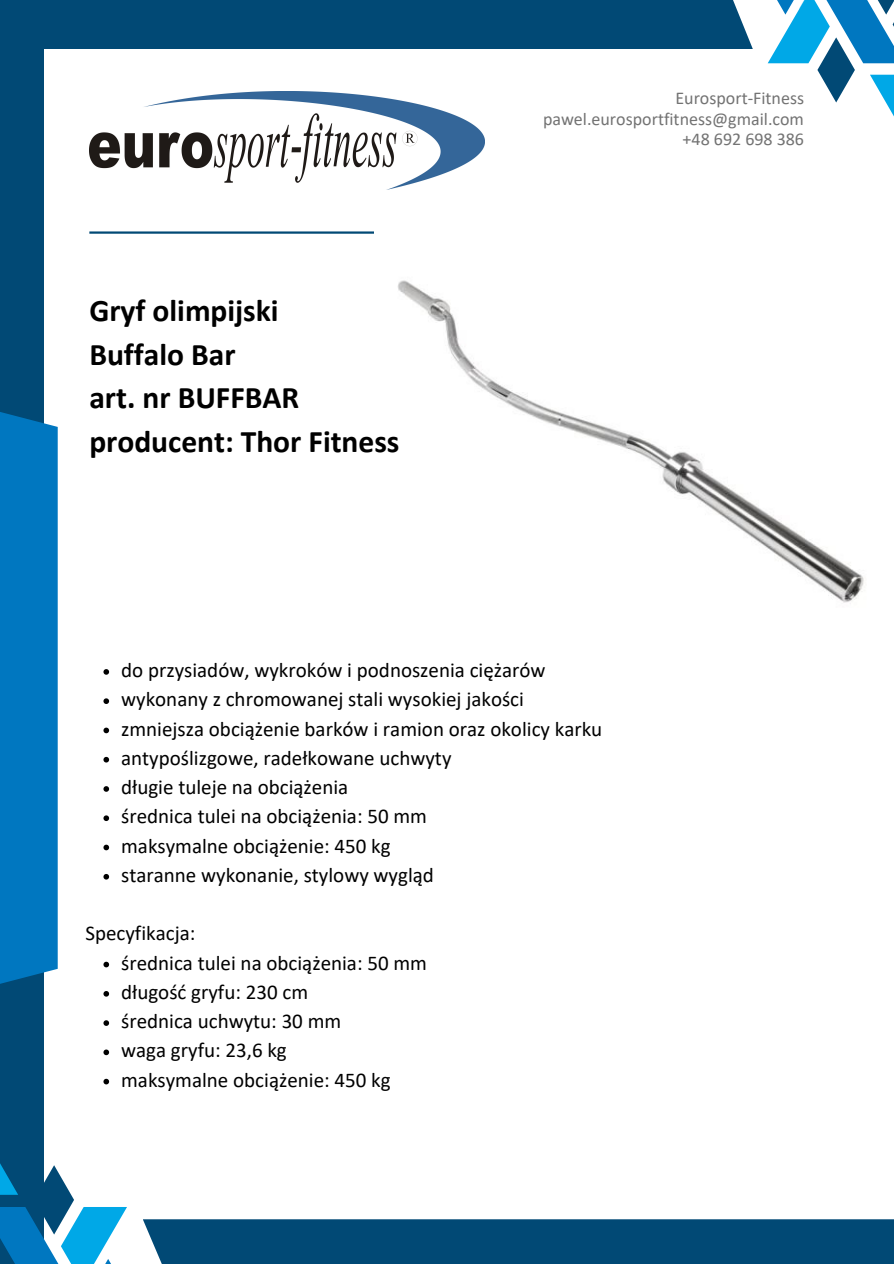
<style>
.page{position:relative;width:894px;height:1264px;background:#fff}
.page>*{position:absolute;margin:0;border:0;box-sizing:border-box;transform-origin:0 0}
.t1{font:700 31.5px "Calibri";color:#000}
.t2{font:21px "Calibri";color:#000}
.t3{font:18px "Calibri";color:#737373}
</style>
<div class="page">
<svg style="left:767px;top:0;width:126px;height:115px"></svg>
<div style="left:0;top:40px;width:44px;height:1223px;background:#014975"></div>
<svg style="left:0;top:1163px;width:127px;height:100px"></svg>
<hr style="left:89px;top:231px;width:715px;height:3px;background:#014975">
<div style="left:0;top:0;width:752px;height:49px;background:#014975"></div>
<div style="left:143px;top:1219px;width:750px;height:44px;background:#014975"></div>
<div style="left:0;top:404px;width:58px;height:587px;background:#0077c0"></div>
<img style="left:89px;top:91px;width:395px;height:98px">
<img style="left:374px;top:231px;width:490px;height:372px">
<svg style="left:103px;top:669px;width:6px;height:5px"></svg>
<svg style="left:103px;top:698px;width:6px;height:6px"></svg>
<svg style="left:103px;top:727px;width:6px;height:6px"></svg>
<svg style="left:103px;top:757px;width:6px;height:5px"></svg>
<svg style="left:103px;top:786px;width:6px;height:5px"></svg>
<svg style="left:103px;top:815px;width:6px;height:6px"></svg>
<svg style="left:103px;top:844px;width:6px;height:6px"></svg>
<svg style="left:103px;top:874px;width:6px;height:5px"></svg>
<svg style="left:103px;top:961px;width:6px;height:6px"></svg>
<svg style="left:103px;top:991px;width:6px;height:5px"></svg>
<svg style="left:103px;top:1020px;width:6px;height:5px"></svg>
<svg style="left:103px;top:1049px;width:6px;height:6px"></svg>
<svg style="left:103px;top:1078px;width:6px;height:6px"></svg>
<p class="t1" style="left:89px;top:297px;width:191px">Gryf olimpijski</p>
<p class="t1" style="left:89px;top:341px;width:148px">Buffalo Bar</p>
<p class="t1" style="left:89px;top:385px;width:211px">art. nr BUFFBAR</p>
<p class="t1" style="left:89px;top:428px;width:311px">producent: Thor Fitness</p>
<p class="t3" style="left:675px;top:91px;width:130px">Eurosport-Fitness</p>
<p class="t3" style="left:543px;top:111px;width:262px">pawel.eurosportfitness@gmail.com</p>
<p class="t3" style="left:682px;top:132px;width:123px">+48 692 698 386</p>
<p class="t2" style="left:121px;top:661px;width:426px">do przysiadów, wykroków i podnoszenia ciężarów</p>
<p class="t2" style="left:121px;top:690px;width:404px">wykonany z chromowanej stali wysokiej jakości</p>
<p class="t2" style="left:121px;top:719px;width:482px">zmniejsza obciążenie barków i ramion oraz okolicy karku</p>
<p class="t2" style="left:121px;top:749px;width:332px">antypoślizgowe, radełkowane uchwyty</p>
<p class="t2" style="left:121px;top:778px;width:228px">długie tuleje na obciążenia</p>
<p class="t2" style="left:121px;top:807px;width:307px">średnica tulei na obciążenia: 50 mm</p>
<p class="t2" style="left:121px;top:836px;width:271px">maksymalne obciążenie: 450 kg</p>
<p class="t2" style="left:121px;top:866px;width:314px">staranne wykonanie, stylowy wygląd</p>
<p class="t2" style="left:85px;top:924px;width:111px">Specyfikacja:</p>
<p class="t2" style="left:121px;top:953px;width:307px">średnica tulei na obciążenia: 50 mm</p>
<p class="t2" style="left:121px;top:983px;width:188px">długość gryfu: 230 cm</p>
<p class="t2" style="left:121px;top:1012px;width:221px">średnica uchwytu: 30 mm</p>
<p class="t2" style="left:121px;top:1041px;width:167px">waga gryfu: 23,6 kg</p>
<p class="t2" style="left:121px;top:1070px;width:271px">maksymalne obciążenie: 450 kg</p>
</div>
